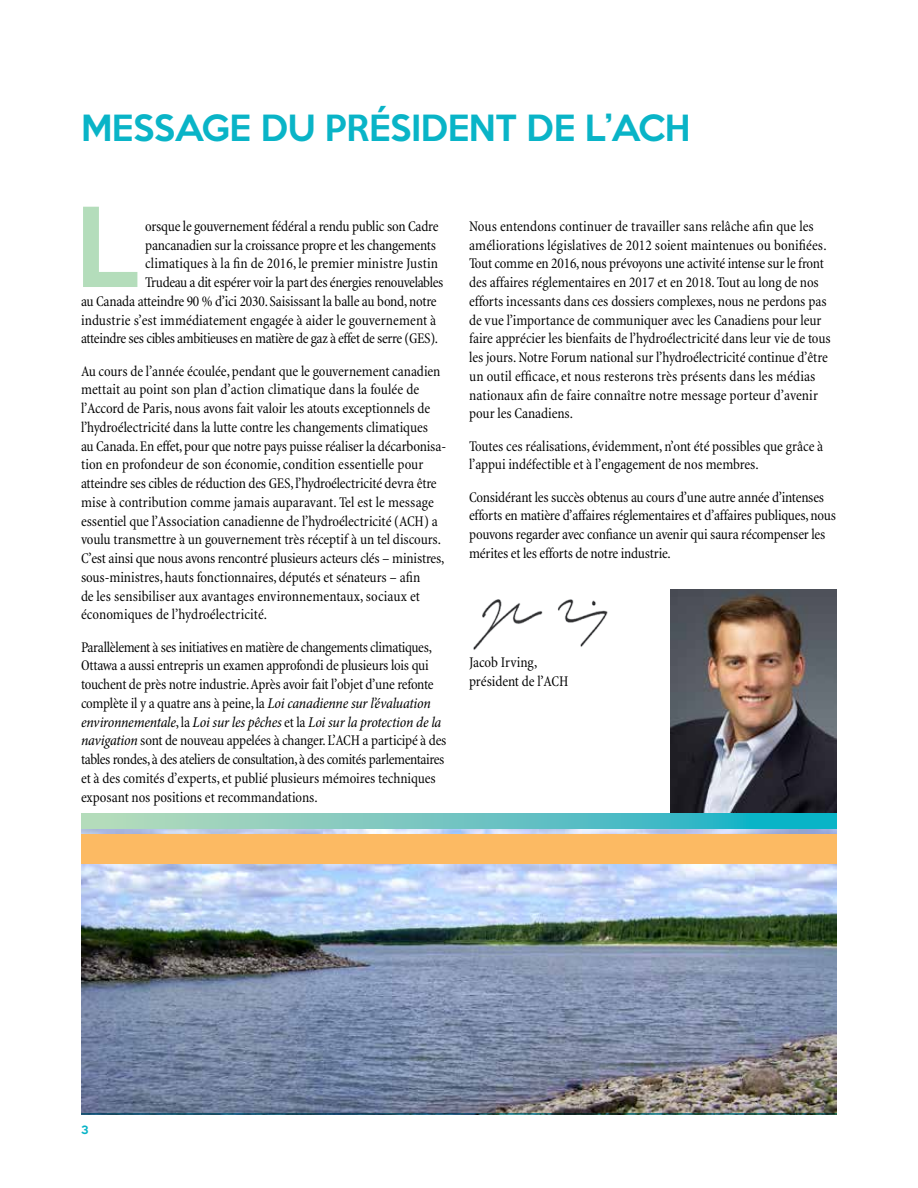
<style>
.page{position:relative;width:918px;height:1188px;background:#fff}
.page>*{position:absolute;margin:0;border:0;box-sizing:border-box;transform-origin:0 0}
.t1{font:500 100.5px "Keep Calm";color:#b4ddbb}
.t2{font:500 33px "Keep Calm";letter-spacing:-.01em;color:#09b4c7}
.t3{font:condensed 15px/18.8px "Minion";letter-spacing:-.01em;color:#000}
.t4{font:italic condensed 15px "Minion Pro";letter-spacing:-.015em;color:#000}
.t5{font:500 10.5px "Keep Calm";color:#09b4c7}
.s1{font-family:"Minion Pro";font-style:italic}
.s2{font-family:"Minion";font-style:normal}
</style>
<div class="page">
<img style="left:81px;top:829px;width:756px;height:285px">
<hr style="left:81px;top:1114px;width:756px;height:1px;background:#09b4c7">
<img style="left:473px;top:599px;width:135px;height:51px">
<img style="left:671px;top:590px;width:166px;height:224px">
<div style="left:81px;top:834px;width:756px;height:29px;background:#fcba63"></div>
<svg style="left:81px;top:814px;width:756px;height:15px;background:#68c4c1"></svg>
<h2 class="t2" style="left:81px;top:99px;width:611px">MESSAGE DU PRÉSIDENT DE L’ACH</h2>
<h1 class="t1" style="left:75px;top:160px;width:65px">L</h1>
<p class="t3" style="left:145px;top:217px;width:295px">orsque le gouvernement fédéral a rendu public son Cadre</p>
<p class="t3" style="left:145px;top:236px;width:292px">pancanadien sur la croissance propre et les changements</p>
<p class="t3" style="left:145px;top:255px;width:295px">climatiques à la fin de 2016, le premier ministre Justin</p>
<p class="t3" style="left:145px;top:273px;width:300px">Trudeau a dit espérer voir la part des énergies renouvelables</p>
<p class="t3" style="left:81px;top:292px;width:357px">au Canada atteindre 90 % d’ici 2030. Saisissant la balle au bond, notre</p>
<p class="t3" style="left:81px;top:311px;width:357px">industrie s’est immédiatement engagée à aider le gouvernement à</p>
<p class="t3" style="left:81px;top:330px;width:359px">atteindre ses cibles ambitieuses en matière de gaz à effet de serre (GES).</p>
<p class="t3" style="left:81px;top:362px;width:367px">Au cours de l’année écoulée, pendant que le gouvernement canadien mettait au point son plan d’action climatique dans la foulée de l’Accord de Paris, nous avons fait valoir les atouts exceptionnels de l’hydroélectricité dans la lutte contre les changements climatiques<br>au Canada. En effet, pour que notre pays puisse réaliser la décarbonisa&shy;tion en profondeur de son économie, condition essentielle pour atteindre ses cibles de réduction des GES, l’hydroélectricité devra être mise à contribution comme jamais auparavant. Tel est le message essentiel que l’Association canadienne de l’hydroélectricité (ACH) a voulu transmettre à un gouvernement très réceptif à un tel discours.<br>C’est ainsi que nous avons rencontré plusieurs acteurs clés – ministres, sous-ministres, hauts fonctionnaires, députés et sénateurs – afin<br>de les sensibiliser aux avantages environnementaux, sociaux et économiques de l’hydroélectricité.</p>
<p class="t3" style="left:81px;top:638px;width:354px">Parallèlement à ses initiatives en matière de changements climatiques, Ottawa a aussi entrepris un examen approfondi de plusieurs lois qui touchent de près notre industrie. Après avoir fait l’objet d’une refonte complète il y a quatre ans à peine, la <span class="s1">Loi canadienne sur l’évaluation</span></p>
<p class="t4" style="left:81px;top:712px;width:362px">environnementale<span class="s2">, la</span> Loi sur les pêches <span class="s2">et la</span> Loi sur la protection de la</p>
<p class="t3" style="left:81px;top:732px;width:367px"><span class="s1">navigation</span> sont de nouveau appelées à changer. L’ACH a participé à des tables rondes, à des ateliers de consultation, à des comités parlementaires et à des comités d’experts, et publié plusieurs mémoires techniques exposant nos positions et recommandations.</p>
<p class="t3" style="left:469px;top:217px;width:363px">Nous entendons continuer de travailler sans relâche afin que les améliorations législatives de 2012 soient maintenues ou bonifiées.<br>Tout comme en 2016, nous prévoyons une activité intense sur le front des affaires réglementaires en 2017 et en 2018. Tout au long de nos efforts incessants dans ces dossiers complexes, nous ne perdons pas de vue l’importance de communiquer avec les Canadiens pour leur faire apprécier les bienfaits de l’hydroélectricité dans leur vie de tous les jours. Notre Forum national sur l’hydroélectricité continue d’être un outil efficace, et nous resterons très présents dans les médias nationaux afin de faire connaître notre message porteur d’avenir pour les Canadiens.</p>
<p class="t3" style="left:469px;top:437px;width:356px">Toutes ces réalisations, évidemment, n’ont été possibles que grâce à l’appui indéfectible et à l’engagement de nos membres.</p>
<p class="t3" style="left:469px;top:488px;width:368px">Considérant les succès obtenus au cours d’une autre année d’intenses efforts en matière d’affaires réglementaires et d’affaires publiques, nous pouvons regarder avec confiance un avenir qui saura récompenser les mérites et les efforts de notre industrie.</p>
<p class="t3" style="left:469px;top:653px;width:101px">Jacob Irving, président de l’ACH</p>
<p class="t5" style="left:81px;top:1121px;width:9px">3</p>
</div>
